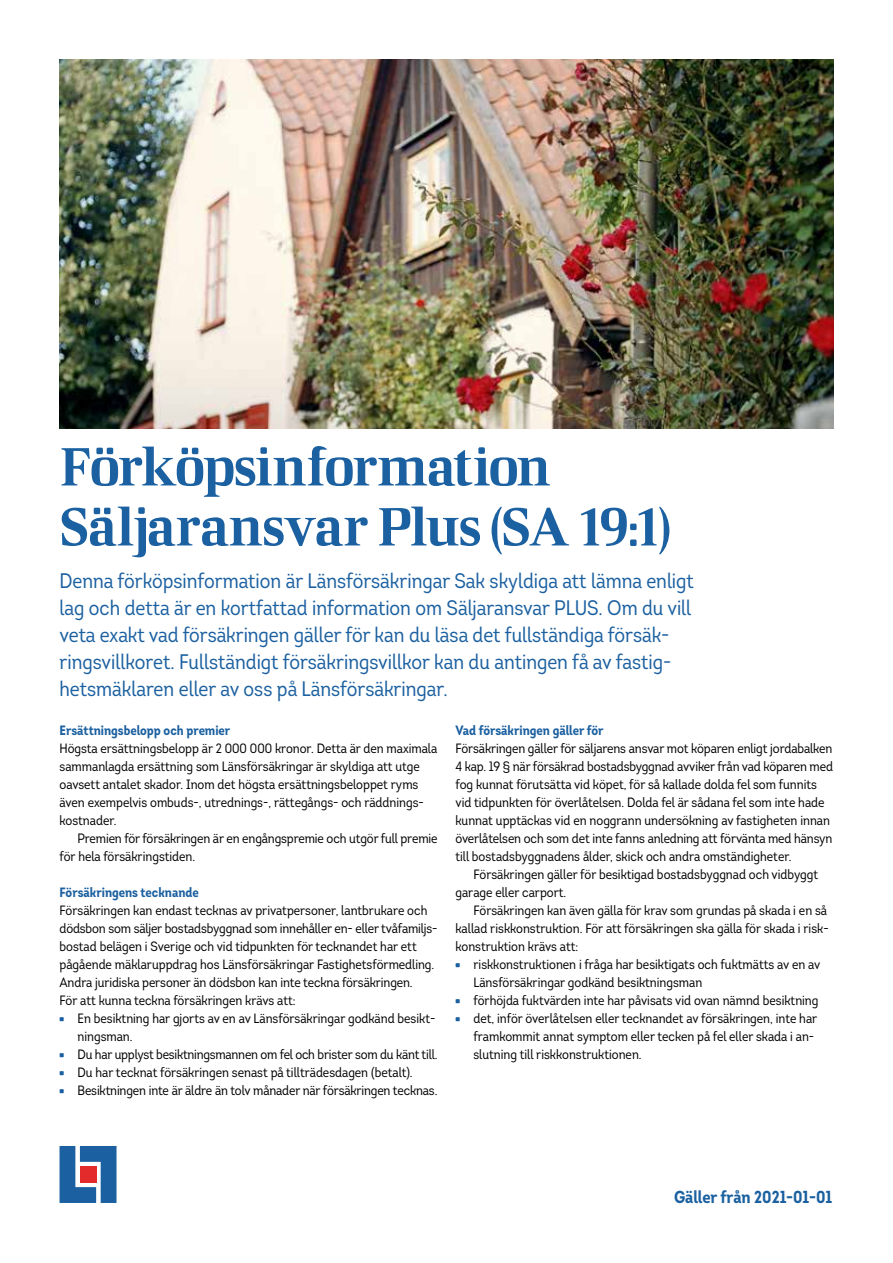
<style>
.page{position:relative;width:893px;height:1263px;background:#fff}
.page>*{position:absolute;margin:0;border:0;box-sizing:border-box;transform-origin:0 0}
.t1{font:54px/60px "LF Rubrik 2";letter-spacing:-.025em;color:#1b60a0}
.t2{font:21px/27px "Intro Cond";color:#1b60a0}
.t3{font:700 17.4px "Intro Cond";color:#1b60a0}
.t4{font:13.5px/18px "Intro Cond";color:#000}
.t5{font:700 13.5px "Intro Cond";color:#1b60a0}
.s1{font-family:"LF Rubrik 2";color:#1b60a0}
</style>
<div class="page">
<img style="left:60px;top:60px;width:773px;height:369px">
<svg style="left:60px;top:1146px;width:57px;height:57px;background:#447baf"></svg>
<div style="left:80px;top:1166px;width:16px;height:16px;background:#e42b2b"></div>
<h1 class="t1" style="left:60px;top:435px;width:613px">Förköpsinformation<br>Säljaransvar Plus (SA 19:1)</h1>
<p class="t2" style="left:60px;top:567px;width:636px">Denna förköpsinformation är Länsförsäkringar Sak skyldiga att lämna enligt lag och detta är en kortfattad information om Säljaransvar PLUS. Om du vill veta exakt vad försäkringen gäller för kan du läsa det fullständiga försäk&shy;ringsvillkoret. Fullständigt försäkringsvillkor kan du antingen få av fastig&shy;hetsmäklaren eller av oss på Länsförsäkringar.</p>
<p class="t5" style="left:60px;top:721px;width:172px">Ersättningsbelopp och premier</p>
<p class="t4" style="left:60px;top:739px;width:379px">Högsta ersättningsbelopp är 2 000 000 kronor. Detta är den maximala sammanlagda ersättning som Länsförsäkringar är skyldiga att utge oavsett antalet skador. Inom det högsta ersättningsbeloppet ryms även exempelvis ombuds-, utrednings-, rättegångs- och räddnings&shy;kostnader.</p>
<p class="t4" style="left:60px;top:829px;width:379px;text-indent:18px">Premien för försäkringen är en engångspremie och utgör full premie för hela försäkringstiden.</p>
<p class="t5" style="left:60px;top:883px;width:141px">Försäkringens tecknande</p>
<p class="t4" style="left:60px;top:901px;width:378px">Försäkringen kan endast tecknas av privatpersoner, lantbrukare och dödsbon som säljer bostadsbyggnad som innehåller en- eller tvåfamiljs&shy;bostad belägen i Sverige och vid tidpunkten för tecknandet har ett pågående mäklaruppdrag hos Länsförsäkringar Fastighetsförmedling.<br>Andra juridiska personer än dödsbon kan inte teckna försäkringen.<br>För att kunna teckna försäkringen krävs att:</p>
<p class="t4" style="left:78px;top:1009px;width:359px;text-indent:-18px"><span class="s1">•</span> En besiktning har gjorts av en av Länsförsäkringar godkänd besikt&shy;ningsman.</p>
<p class="t4" style="left:60px;top:1045px;width:379px"><span class="s1">•</span> Du har upplyst besiktningsmannen om fel och brister som du känt till.</p>
<p class="t4" style="left:60px;top:1063px;width:355px"><span class="s1">•</span> Du har tecknat försäkringen senast på tillträdesdagen (betalt).</p>
<p class="t4" style="left:60px;top:1081px;width:379px"><span class="s1">•</span> Besiktningen inte är äldre än tolv månader när försäkringen tecknas.</p>
<p class="t5" style="left:455px;top:721px;width:150px">Vad försäkringen gäller för</p>
<p class="t4" style="left:455px;top:739px;width:379px">Försäkringen gäller för säljarens ansvar mot köparen enligt jordabalken 4 kap. 19 § när försäkrad bostadsbyggnad avviker från vad köparen med fog kunnat förutsätta vid köpet, för så kallade dolda fel som funnits vid tidpunkten för överlåtelsen. Dolda fel är sådana fel som inte hade kunnat upptäckas vid en noggrann undersökning av fastigheten innan överlåtelsen och som det inte fanns anledning att förvänta med hänsyn till bostadsbyggnadens ålder, skick och andra omständigheter.</p>
<p class="t4" style="left:455px;top:865px;width:364px;text-indent:18px">Försäkringen gäller för besiktigad bostadsbyggnad och vidbyggt garage eller carport.</p>
<p class="t4" style="left:455px;top:901px;width:375px;text-align:justify;text-indent:18px">Försäkringen kan även gälla för krav som grundas på skada i en så kallad riskkonstruktion. För att försäkringen ska gälla för skada i risk&shy;konstruktion krävs att:</p>
<p class="t4" style="left:473px;top:955px;width:348px;text-indent:-18px"><span class="s1">•</span> riskkonstruktionen i fråga har besiktigats och fuktmätts av en av<br>Länsförsäkringar godkänd besiktningsman</p>
<p class="t4" style="left:455px;top:991px;width:364px"><span class="s1">•</span> förhöjda fuktvärden inte har påvisats vid ovan nämnd besiktning</p>
<p class="t4" style="left:473px;top:1009px;width:345px;text-indent:-18px"><span class="s1">•</span> det, inför överlåtelsen eller tecknandet av försäkringen, inte har framkommit annat symptom eller tecken på fel eller skada i an&shy;slutning till riskkonstruktionen.</p>
<p class="t3" style="left:674px;top:1186px;width:160px">Gäller från 2021-01-01</p>
</div>
